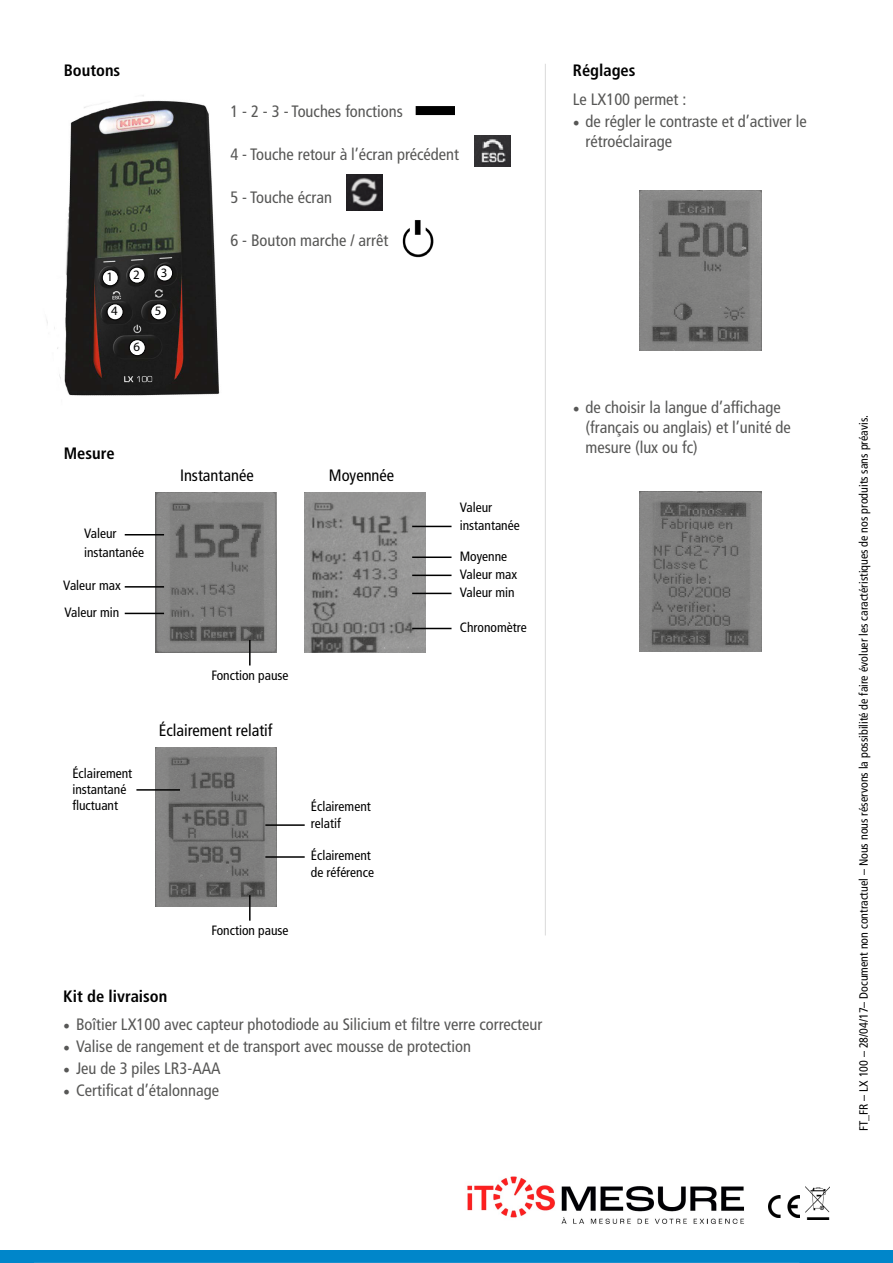
<style>
.page{position:relative;width:893px;height:1263px;background:#fff}
.page>*{position:absolute;margin:0;border:0;box-sizing:border-box;transform-origin:0 0}
.t1{font:condensed 16.5px/19.8px "Frutiger LT Std";color:#575756}
.t2{font:condensed 16.5px "Frutiger LT Std";color:#000}
.t3{font:700 condensed 16.5px "Frutiger LT Std";color:#000}
.t4{font:condensed 13.5px/16.2px "Frutiger LT Std";color:#000}
.t5{font:12.9px "Myriad Pro";color:#000}
.t6{font:condensed 12px "Frutiger LT Std";color:#000}
.s1{font-family:"Minion Pro";font-stretch:normal;font-size:18px}
</style>
<div class="page">
<div style="left:0;top:1251px;width:893px;height:12px;background:#0086ca"></div>
<hr style="left:34px;top:1262px;width:765px;height:1px;background:#dadada">
<img style="left:768px;top:1195px;width:32px;height:22px">
<img style="left:806px;top:1187px;width:24px;height:32px">
<img style="left:46px;top:95px;width:174px;height:301px">
<div style="left:102px;top:270px;width:16px;height:16px;background:#fff;border-radius:50%"></div>
<div style="left:102px;top:269px;width:17px;height:17px;border:1px solid #000;border-radius:50%"></div>
<div style="left:129px;top:267px;width:16px;height:16px;background:#fff;border-radius:50%"></div>
<div style="left:128px;top:267px;width:18px;height:17px;border:1px solid #000;border-radius:50%"></div>
<div style="left:157px;top:265px;width:16px;height:16px;background:#fff;border-radius:50%"></div>
<div style="left:156px;top:264px;width:17px;height:18px;border:1px solid #000;border-radius:50%"></div>
<div style="left:107px;top:304px;width:16px;height:16px;background:#fff;border-radius:50%"></div>
<div style="left:107px;top:303px;width:17px;height:17px;border:1px solid #000;border-radius:50%"></div>
<div style="left:151px;top:304px;width:16px;height:16px;background:#fff;border-radius:50%"></div>
<div style="left:150px;top:303px;width:17px;height:17px;border:1px solid #000;border-radius:50%"></div>
<div style="left:129px;top:340px;width:16px;height:16px;background:#fff;border-radius:50%"></div>
<div style="left:129px;top:339px;width:17px;height:17px;border:1px solid #000;border-radius:50%"></div>
<img style="left:475px;top:135px;width:36px;height:32px">
<img style="left:347px;top:174px;width:36px;height:36px">
<div style="left:416px;top:106px;width:39px;height:9px;background:#000"></div>
<img style="left:402px;top:220px;width:32px;height:38px">
<img style="left:155px;top:492px;width:122px;height:160px">
<hr style="left:125px;top:534px;width:39px;height:1px;background:#000">
<hr style="left:125px;top:586px;width:39px;height:2px;background:#000">
<hr style="left:125px;top:613px;width:39px;height:1px;background:#000">
<hr style="left:249px;top:640px;width:2px;height:25px;background:#000">
<img style="left:304px;top:492px;width:122px;height:160px">
<hr style="left:412px;top:526px;width:39px;height:1px;background:#000">
<hr style="left:412px;top:556px;width:39px;height:2px;background:#000">
<hr style="left:412px;top:575px;width:39px;height:1px;background:#000">
<hr style="left:412px;top:593px;width:39px;height:1px;background:#000">
<hr style="left:412px;top:628px;width:39px;height:1px;background:#000">
<img style="left:155px;top:747px;width:122px;height:160px">
<hr style="left:136px;top:789px;width:44px;height:2px;background:#000">
<hr style="left:249px;top:895px;width:2px;height:26px;background:#000">
<hr style="left:265px;top:824px;width:40px;height:2px;background:#000">
<hr style="left:265px;top:856px;width:40px;height:2px;background:#000">
<hr style="left:545px;top:64px;width:1px;height:871px;background:#dadada">
<img style="left:639px;top:191px;width:122px;height:159px">
<img style="left:639px;top:491px;width:122px;height:160px">
<img style="left:467px;top:1176px;width:277px;height:48px">
<p class="t3" style="left:64px;top:61px;width:58px">Boutons</p>
<p class="t5" style="left:106px;top:269px;width:8px">1</p>
<p class="t5" style="left:133px;top:266px;width:8px">2</p>
<p class="t5" style="left:161px;top:264px;width:8px">3</p>
<p class="t5" style="left:111px;top:303px;width:8px">4</p>
<p class="t5" style="left:155px;top:303px;width:8px">5</p>
<p class="t5" style="left:133px;top:339px;width:8px">6</p>
<p class="t1" style="left:230px;top:101px;width:174px">1 - 2 - 3 - Touches fonctions</p>
<p class="t1" style="left:230px;top:144px;width:230px">4 - Touche retour à l’écran précédent</p>
<p class="t1" style="left:230px;top:188px;width:103px">5 - Touche écran</p>
<p class="t1" style="left:230px;top:231px;width:159px">6 - Bouton marche / arrêt</p>
<p class="t3" style="left:64px;top:444px;width:52px">Mesure</p>
<p class="t4" style="left:84px;top:525px;width:61px;line-height:18.3px">Valeur instantanée</p>
<p class="t4" style="left:63px;top:572px;width:59px;line-height:27.3px">Valeur max<br>Valeur min</p>
<p class="t2" style="left:180px;top:465px;width:75px">Instantanée</p>
<p class="t4" style="left:212px;top:667px;width:79px">Fonction pause</p>
<p class="t2" style="left:329px;top:465px;width:67px">Moyennée</p>
<p class="t4" style="left:460px;top:498px;width:61px;line-height:18.3px">Valeur instantanée</p>
<p class="t4" style="left:460px;top:547px;width:59px;line-height:18px">Moyenne<br>Valeur max<br>Valeur min</p>
<p class="t4" style="left:460px;top:619px;width:69px">Chronomètre</p>
<p class="t4" style="left:72px;top:765px;width:61px">Éclairement instantané fluctuant</p>
<p class="t2" style="left:159px;top:720px;width:115px">Éclairement relatif</p>
<p class="t4" style="left:212px;top:922px;width:79px">Fonction pause</p>
<p class="t4" style="left:311px;top:799px;width:61px">Éclairement relatif</p>
<p class="t4" style="left:311px;top:848px;width:65px">Éclairement de référence</p>
<p class="t3" style="left:63px;top:986px;width:106px">Kit de livraison</p>
<p class="t1" style="left:63px;top:1014px;width:481px"><span class="s1">•</span> Boîtier LX100 avec capteur photodiode au Silicium et filtre verre correcteur</p>
<p class="t1" style="left:63px;top:1036px;width:409px"><span class="s1">•</span> Valise de rangement et de transport avec mousse de protection</p>
<p class="t1" style="left:63px;top:1058px;width:159px"><span class="s1">•</span> Jeu de 3 piles LR3-AAA</p>
<p class="t1" style="left:63px;top:1080px;width:157px"><span class="s1">•</span> Certificat d’étalonnage</p>
<p class="t3" style="left:573px;top:61px;width:64px">Réglages</p>
<p class="t1" style="left:573px;top:89px;width:115px">Le LX100 permet :</p>
<p class="t1" style="left:586px;top:111px;width:223px;text-indent:-13px"><span class="s1">•</span> de régler le contraste et d’activer le rétroéclairage</p>
<p class="t1" style="left:586px;top:398px;width:207px;text-indent:-13px"><span class="s1">•</span> de choisir la langue d’affichage (français ou anglais) et l’unité de mesure (lux ou fc)</p>
<p class="t6" style="left:857px;top:1131px;width:717px;rotate:-90deg">FT_FR – LX 100 – 28/04/17– Document non contractuel – Nous nous réservons la possibilité de faire évoluer les caractéristiques de nos produits sans préavis.</p>
</div>
